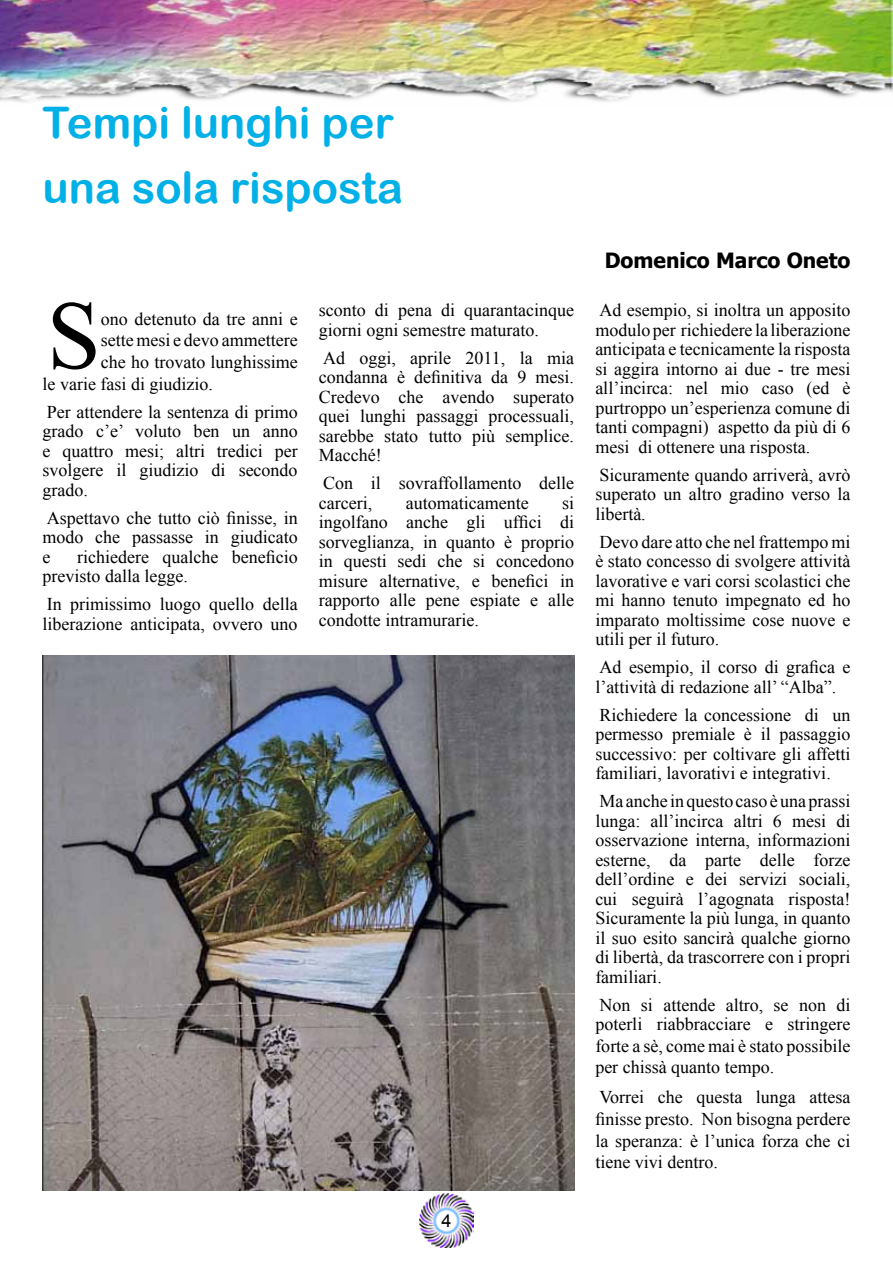
<style>
.page{position:relative;width:893px;height:1263px;background:#fff}
.page>*{position:absolute;margin:0;border:0;box-sizing:border-box;transform-origin:0 0}
.t1{font:97.05px "Times New Roman";color:#000}
.t2{font:43.5px/65.1px "Arial Rounded MT Bold";color:#00b0e6}
.t3{font:700 21px "Tahoma";color:#000}
.t4{font:18px/19.5px "Times New Roman";color:#000;text-align:justify}
.t5{font:18px "Arial";color:#000}
</style>
<div class="page">
<img style="left:420px;top:1193px;width:53px;height:54px">
<img style="left:0;top:0;width:893px;height:102px">
<img style="left:43px;top:656px;width:531px;height:535px">
<h2 class="t2" style="left:43px;top:89px;width:362px">Tempi lunghi per una sola risposta</h2>
<h1 class="t1" style="left:47px;top:270px;width:55px">S</h1>
<p class="t4" style="left:101px;top:309px;width:198px">ono detenuto da tre anni e</p>
<p class="t4" style="left:101px;top:330px;width:198px">sette mesi e devo ammettere</p>
<p class="t4" style="left:101px;top:352px;width:198px">che ho trovato lunghissime</p>
<p class="t4" style="left:43px;top:374px;width:172px">le varie fasi di giudizio.</p>
<p class="t4" style="left:43px;top:402px;width:257px">Per attendere la sentenza di primo grado c’e’ voluto ben un anno e quattro mesi; altri tredici per svolgere il giudizio di secondo grado.</p>
<p class="t4" style="left:43px;top:508px;width:257px">Aspettavo che tutto ciò finisse, in modo che passasse in giudicato e</p>
<p class="t4" style="left:43px;top:547px;width:257px;text-indent:35px">richiedere qualche beneficio previsto dalla legge.</p>
<p class="t4" style="left:43px;top:594px;width:257px">In primissimo luogo quello della liberazione anticipata, ovvero uno</p>
<p class="t4" style="left:319px;top:300px;width:257px">sconto di pena di quarantacinque giorni ogni semestre maturato.</p>
<p class="t4" style="left:319px;top:348px;width:257px">Ad oggi, aprile 2011, la mia condanna è definitiva da 9 mesi.<br>Credevo che avendo superato quei lunghi passaggi processuali, sarebbe stato tutto più semplice.<br>Macché!</p>
<p class="t4" style="left:319px;top:473px;width:257px">Con il sovraffollamento delle carceri,</p>
<p class="t4" style="left:319px;top:493px;width:257px;text-indent:243px">si ingolfano anche gli uffici di sorveglianza, in quanto è proprio in questi sedi che si concedono misure alternative, e benefici in rapporto alle pene espiate e alle condotte intramurarie.</p>
<p class="t4" style="left:406px;top:493px;width:124px">automaticamente</p>
<p class="t5" style="left:441px;top:1209px;width:12px">4</p>
<p class="t3" style="left:605px;top:246px;width:247px">Domenico Marco Oneto</p>
<p class="t4" style="left:595px;top:300px;width:257px">Ad esempio, si inoltra un apposito modulo per richiedere la liberazione anticipata e tecnicamente la risposta si aggira intorno ai due - tre mesi all’incirca: nel mio caso (ed è purtroppo un’esperienza comune di tanti compagni) aspetto da più di 6 mesi di ottenere una risposta.</p>
<p class="t4" style="left:595px;top:464px;width:257px">Sicuramente quando arriverà, avrò superato un altro gradino verso la libertà.</p>
<p class="t4" style="left:595px;top:531px;width:257px">Devo dare atto che nel frattempo mi è stato concesso di svolgere attività lavorative e vari corsi scolastici che mi hanno tenuto impegnato ed ho imparato moltissime cose nuove e utili per il futuro.</p>
<p class="t4" style="left:595px;top:657px;width:257px">Ad esempio, il corso di grafica e l’attività di redazione all’ “Alba”.</p>
<p class="t4" style="left:595px;top:704px;width:257px">Richiedere la concessione di un permesso premiale è il passaggio successivo: per coltivare gli affetti familiari, lavorativi e integrativi.</p>
<p class="t4" style="left:595px;top:791px;width:257px">Ma anche in questo caso è una prassi lunga: all’incirca altri 6 mesi di osservazione interna, informazioni esterne, da parte delle forze dell’ordine e dei servizi sociali, cui seguirà l’agognata risposta!<br>Sicuramente la più lunga, in quanto il suo esito sancirà qualche giorno di libertà, da trascorrere con i propri familiari.</p>
<p class="t4" style="left:595px;top:994px;width:257px">Non si attende altro, se non di poterli riabbracciare e stringere</p>
<p class="t4" style="left:595px;top:1034px;width:257px;line-height:21.6px">forte a sè, come mai è stato possibile per chissà quanto tempo.</p>
<p class="t4" style="left:595px;top:1086px;width:257px;line-height:21.6px">Vorrei che questa lunga attesa finisse presto. Non bisogna perdere la speranza: è l’unica forza che ci tiene vivi dentro.</p>
</div>
